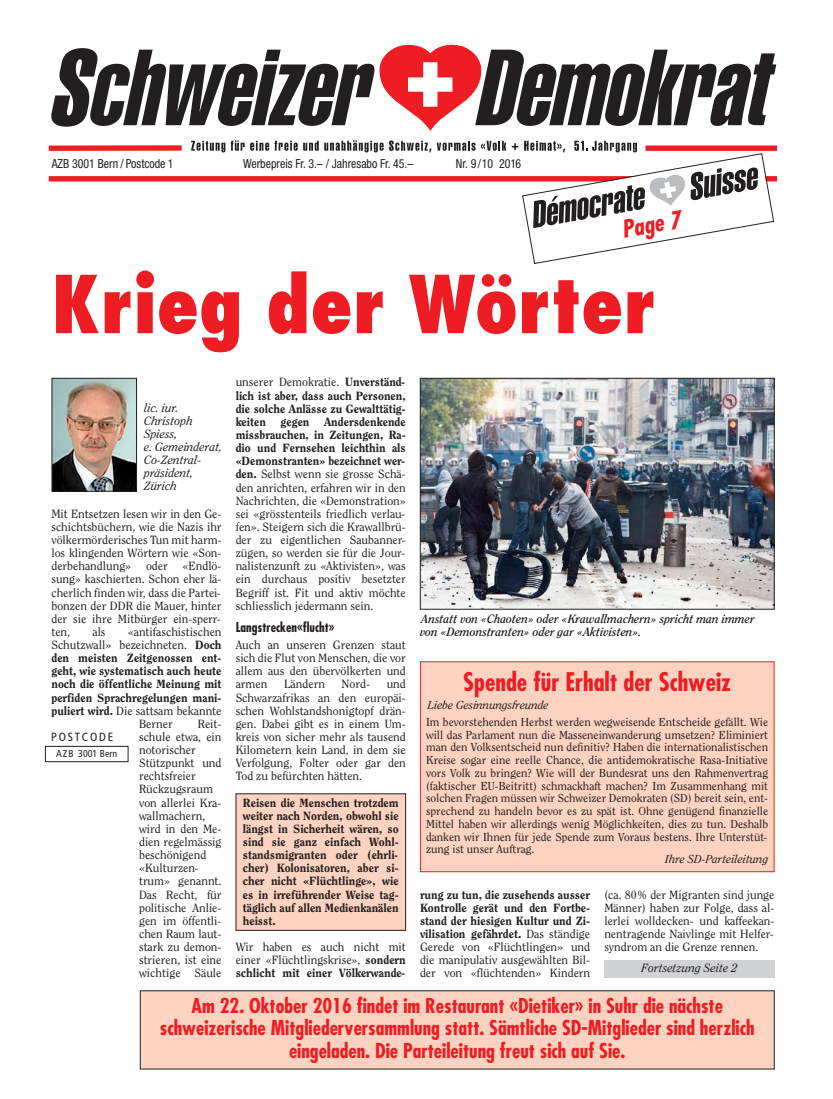
<style>
.page{position:relative;width:833px;height:1099px;background:#fff}
.page>*{position:absolute;margin:0;border:0;box-sizing:border-box;transform-origin:0 0}
.t1{font:italic 106.12px "Helvetica Extra Compressed";color:#231f20}
.t2{font:800 condensed 77.5px "Futura";color:#ee1d23}
.t3{font:700 condensed 25px "Futura";color:#ee1d23}
.t4{font:italic 700 condensed 23.75px "Futura";color:#ee1d23}
.t5{font:700 condensed 20px/22.5px "Futura";color:#ee1d23;text-align:center}
.t6{font:700 condensed 13.12px "Futura";color:#231f20}
.t7{font:condensed 12.5px "Helvetica Neue";color:#231f20;scale:.95 1}
.t8{font:11.88px/13.1px "Clearface";color:#231f20;text-align:justify}
.t9{font:800 11.88px/13.1px "Clearface";color:#231f20;text-align:justify}
.t10{font:italic 700 11.88px/12.5px "Clearface";color:#231f20}
.t11{font:italic 11.88px/13.1px "Clearface";color:#231f20}
.t12{font:condensed 11.88px "Frutiger";letter-spacing:.15em;color:#231f20}
.t13{font:11.5px/12.8px "Clearface";color:#231f20;text-align:justify}
.t14{font:italic 11.5px "Clearface";color:#231f20}
.t15{font:condensed 10px "Frutiger";color:#231f20}
.s1{font-weight:800}
.s2{font-weight:400}
</style>
<div class="page">
<div style="left:51px;top:176px;width:724px;height:5px;background:#ee1d23"></div>
<svg style="left:379px;top:44px;width:397px;height:87px"></svg>
<svg style="left:191px;top:141px;width:34px;height:11px"></svg>
<svg style="left:231px;top:140px;width:152px;height:12px"></svg>
<svg style="left:389px;top:140px;width:42px;height:12px"></svg>
<svg style="left:437px;top:141px;width:38px;height:10px"></svg>
<svg style="left:481px;top:141px;width:25px;height:10px"></svg>
<svg style="left:48px;top:145px;width:134px;height:6px"></svg>
<svg style="left:512px;top:141px;width:262px;height:123px"></svg>
<div style="left:45px;top:746px;width:83px;height:16px;border:1px solid #231f20"></div>
<img style="left:54px;top:380px;width:81px;height:109px">
<div style="left:52px;top:378px;width:85px;height:113px;border:1px solid #231f20"></div>
<div style="left:140px;top:991px;width:634px;height:77px;background:#fcd2c0"></div>
<div style="left:236px;top:794px;width:169px;height:136px;background:#fcd2c0"></div>
<div style="left:604px;top:959px;width:170px;height:18px;background:#d1d2d4"></div>
<img style="left:422px;top:380px;width:350px;height:227px">
<div style="left:420px;top:378px;width:354px;height:231px;border:1px solid #231f20"></div>
<div style="left:421px;top:662px;width:352px;height:209px;background:#fcd2c0"></div>
<div style="left:420px;top:661px;width:354px;height:211px;border:1px solid #ee1d23"></div>
<h1 class="t1" style="left:47px;top:24px;width:347px">Schweizer</h1>
<p class="t7" style="left:52px;top:156px;width:130px">AZB 3001 Bern / Postcode 1</p>
<p class="t7" style="left:243px;top:156px;width:181px">Werbepreis Fr. 3.– / Jahresabo Fr. 45.–</p>
<p class="t7" style="left:456px;top:156px;width:70px">Nr. 9/10 2016</p>
<h3 class="t4" style="left:619px;top:214px;width:61px;rotate:-10deg">Page 7</h3>
<h2 class="t2" style="left:51px;top:254px;width:606px">Krieg der Wörter</h2>
<p class="t11" style="left:144px;top:401px;width:80px">lic. iur.<br>Christoph<br>Spiess,<br>e. Gemeinderat,<br>Co-Zentral - präsident,<br>Zürich</p>
<p class="t8" style="left:51px;top:507px;width:172px">Mit Entsetzen lesen wir in den Ge&shy;schichtsbüchern, wie die Nazis ihr völkermörderisches Tun mit harm&shy;los klingenden Wörtern wie «Son&shy;derbehandlung» oder «Endlö&shy;sung» kaschierten. Schon eher lä&shy;cherlich finden wir, dass die Partei&shy;bonzen der DDR die Mauer, hinter der sie ihre Mitbürger ein-sperr&shy;ten,</p>
<p class="t8" style="left:92px;top:625px;width:15px">als</p>
<p class="t8" style="left:128px;top:625px;width:95px">«antifaschistischen</p>
<p class="t8" style="left:51px;top:638px;width:172px">Schutzwall» bezeichneten. <span class="s1">Doch</span></p>
<p class="t9" style="left:51px;top:651px;width:172px">den meisten Zeitgenossen ent-</p>
<p class="t9" style="left:51px;top:664px;width:172px">geht, wie systematisch auch heute</p>
<p class="t9" style="left:51px;top:677px;width:172px">noch die öffentliche Meinung mit</p>
<p class="t9" style="left:51px;top:690px;width:172px">perfiden Sprachregelungen mani-</p>
<p class="t8" style="left:51px;top:703px;width:172px"><span class="s1">puliert wird.</span> Die sattsam bekannte</p>
<p class="t8" style="left:139px;top:717px;width:35px">Berner</p>
<p class="t8" style="left:139px;top:717px;width:84px;text-align:left;text-indent:59px">Reit&shy;schule etwa, ein notorischer<br>Stützpunkt und rechtsfreier<br>Rückzugsraum von allerlei Kra&shy;wallmachern, wird in den Me&shy;dien regelmässig beschönigend «Kulturzen&shy;trum» genannt.<br>Das Recht, für politische Anlie&shy;gen im öffentli&shy;chen Raum laut&shy;stark zu demon&shy;strieren, ist eine wichtige Säule</p>
<p class="t12" style="left:51px;top:730px;width:63px">POSTCODE</p>
<p class="t15" style="left:56px;top:748px;width:62px">AZB 3001 Bern</p>
<p class="t8" style="left:236px;top:375px;width:172px">unserer Demokratie. <span class="s1">Unverständ&shy;lich ist aber, dass auch Personen, die solche Anlässe zu Gewalttätig&shy;keiten gegen Andersdenkende missbrauchen, in Zeitungen, Ra&shy;dio und Fernsehen leichthin als «Demonstranten» bezeichnet wer&shy;den.</span> Selbst wenn sie grosse Schä&shy;den anrichten, erfahren wir in den Nachrichten, die «Demonstration» sei «grösstenteils friedlich verlau&shy;fen». Steigern sich die Krawallbrü&shy;der zu eigentlichen Saubanner - zügen, so werden sie für die Jour&shy;nalis tenzunft zu «Aktivisten», was ein durchaus positiv besetzter Begriff ist. Fit und aktiv möchte schliesslich jedermann sein.</p>
<p class="t6" style="left:236px;top:618px;width:100px">Langstrecken«flucht»</p>
<p class="t8" style="left:236px;top:638px;width:172px">Auch an unseren Grenzen staut sich die Flut von Menschen, die vor allem aus den übervölkerten und armen</p>
<p class="t8" style="left:236px;top:677px;width:172px;text-indent:151px">und Schwarzafrikas an den europäi&shy;schen Wohlstandshonigtopf drän&shy;gen. Dabei gibt es in einem Um&shy;kreis von sicher mehr als tausend Kilometern kein Land, in dem sie Verfolgung, Folter oder gar den Tod zu befürchten hätten.</p>
<p class="t9" style="left:243px;top:795px;width:157px">Reisen die Menschen trotzdem weiter nach Norden, obwohl sie längst in Sicherheit wären, so sind sie ganz einfach Wohl&shy;standsmigranten oder (ehrli&shy;cher) Kolonisatoren, aber si&shy;cher nicht «Flüchtlinge», wie es in irreführender Weise tag&shy;täglich auf allen Medienkanälen heisst.</p>
<p class="t8" style="left:236px;top:940px;width:172px">Wir haben es auch nicht mit einer «Flüchtlingskrise», <span class="s1">sondern schlicht mit einer Völkerwande-</span></p>
<p class="t8" style="left:284px;top:677px;width:42px">Ländern</p>
<p class="t8" style="left:342px;top:677px;width:30px">Nord-</p>
<p class="t10" style="left:420px;top:612px;width:336px">Anstatt von «Chaoten» oder «Krawallmachern» spricht man immer von «Demonstranten» oder gar «Aktivisten».</p>
<h3 class="t3" style="left:463px;top:665px;width:269px">Spende für Erhalt der Schweiz</h3>
<p class="t14" style="left:428px;top:698px;width:122px">Liebe Gesinnungsfreunde</p>
<p class="t13" style="left:426px;top:715px;width:343px">Im bevorstehenden Herbst werden wegweisende Entscheide gefällt. Wie will das Parlament nun die Masseneinwanderung umsetzen? Eliminiert man den Volksentscheid nun definitiv? Haben die internationalistischen Kreise sogar eine reelle Chance, die antidemokratische Rasa-Initiative vors Volk zu bringen? Wie will der Bundesrat uns den Rahmenvertrag (faktischer EU-Beitritt) schmackhaft machen? Im Zusammenhang mit solchen Fragen müssen wir Schweizer Demokraten (SD) bereit sein, ent&shy;sprechend zu handeln bevor es zu spät ist. Ohne genügend finanzielle Mittel haben wir allerdings wenig Möglichkeiten, dies zu tun. Deshalb danken wir Ihnen für jede Spende zum Voraus bestens. Ihre Unterstüt&shy;zung ist unser Auftrag.</p>
<p class="t14" style="left:665px;top:852px;width:105px">Ihre SD-Parteileitung</p>
<p class="t9" style="left:420px;top:887px;width:172px">rung zu tun, die zusehends ausser Kontrolle gerät und den Fortbe&shy;stand der hiesigen Kultur und Zi&shy;vilisation gefährdet. <span class="s2">Das ständige Gerede von «Flüchtlingen» und die manipulativ ausgewählten Bil&shy;der von «flüchtenden» Kindern</span></p>
<p class="t8" style="left:604px;top:887px;width:172px">(ca. 80% der Migranten sind junge Männer) haben zur Folge, dass al&shy;lerlei wolldecken- und kaffeekan&shy;nentragende Naivlinge mit Helfer&shy;syndrom an die Grenze rennen.</p>
<p class="t11" style="left:641px;top:961px;width:97px">Fortsetzung Seite 2</p>
<h3 class="t5" style="left:160px;top:994px;width:596px">Am 22. Oktober 2016 findet im Restaurant «Dietiker» in Suhr die nächste schweizerische Mitgliederversammlung statt. Sämtliche SD-Mitglieder sind herzlich eingeladen. Die Parteileitung freut sich auf Sie.</h3>
</div>
